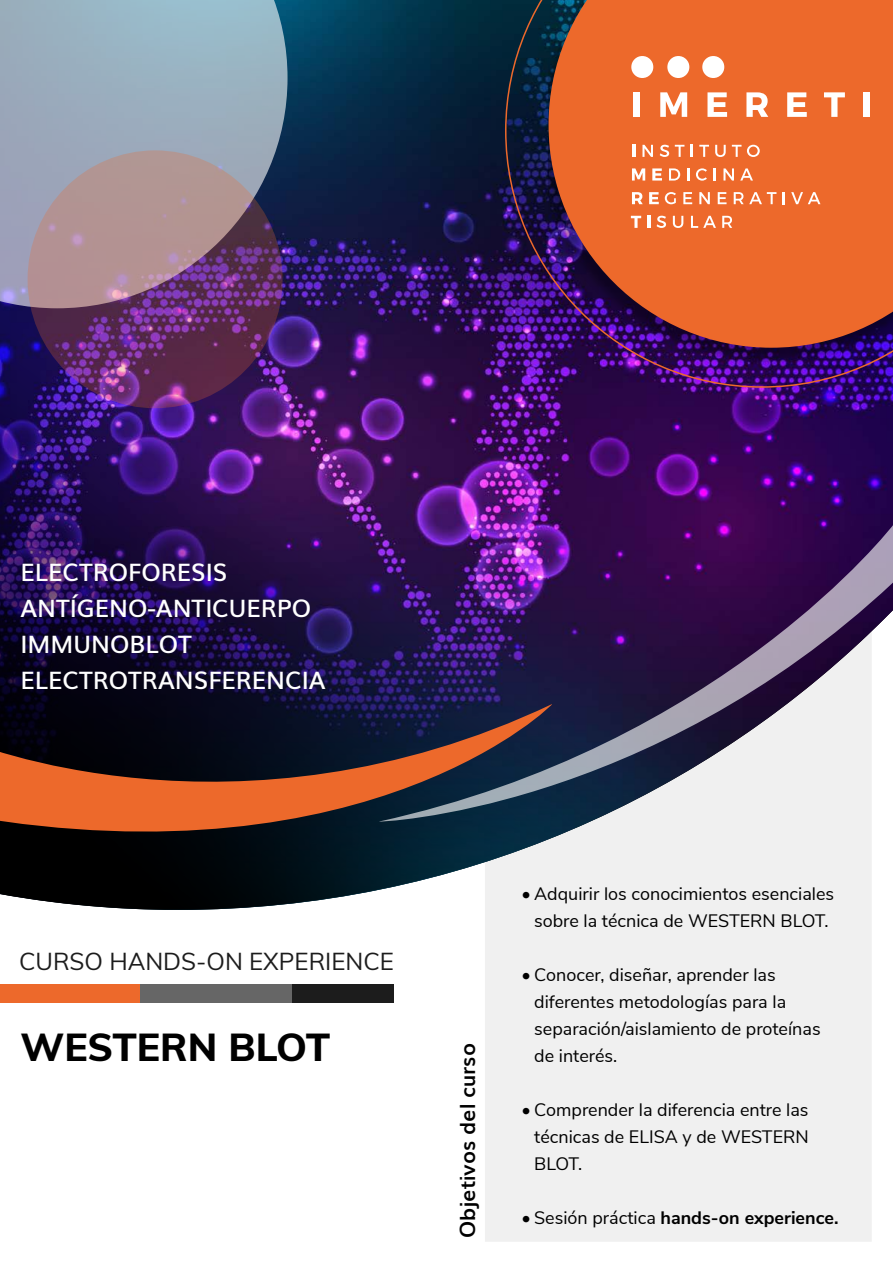
<style>
.page{position:relative;width:893px;height:1263px;background:#fff}
.page>*{position:absolute;margin:0;border:0;box-sizing:border-box;transform-origin:0 0}
.t1{font:800 39px "Muli";color:#000}
.t2{font:600 24px/36px "Muli";color:#fff}
.t3{font:24px "Muli";color:#1c1c1c}
.t4{font:700 21px "Muli";color:#000}
.t5{font:18px/27px "Nunito Sans";color:#000;text-align:center}
.t6{font:700 18px "Nunito Sans";color:#000}
.s1{font-weight:400}
</style>
<div class="page">
<div style="left:485px;top:910px;width:387px;height:332px;background:#f0f0f0"></div>
<img style="left:0;top:0;width:893px;height:910px">
<img style="left:41px;top:895px;width:31px;height:1px">
<div style="left:0;top:984px;width:394px;height:19px;background:#ed692b"></div>
<div style="left:292px;top:984px;width:102px;height:19px;background:#1c1c1c"></div>
<div style="left:140px;top:984px;width:152px;height:19px;background:#666"></div>
<svg style="left:0;top:704px;width:552px;height:127px;background:#5c2e20"></svg>
<svg style="left:0;top:0;width:288px;height:308px;background:#92a6b8"></svg>
<svg style="left:28px;top:150px;width:255px;height:258px;background:#895e7b"></svg>
<svg style="left:375px;top:525px;width:518px;height:297px"></svg>
<svg style="left:505px;top:0;width:388px;height:388px;background:#b55440"></svg>
<h2 class="t2" style="left:21px;top:552px;width:307px">ELECTROFORESIS<br>ANTÍGENO-ANTICUERPO<br>IMMUNOBLOT<br>ELECTROTRANSFERENCIA</h2>
<h2 class="t3" style="left:19px;top:944px;width:376px">CURSO HANDS-ON EXPERIENCE</h2>
<h1 class="t1" style="left:21px;top:1018px;width:311px">WESTERN BLOT</h1>
<p class="t4" style="left:451px;top:1238px;width:196px;rotate:-90deg">Objetivos del curso</p>
<p class="t5" style="left:521px;top:879px;width:314px">• Adquirir los conocimientos esenciales sobre la técnica de WESTERN BLOT.</p>
<p class="t5" style="left:534px;top:960px;width:288px;text-align:left;text-indent:-13px">• Conocer, diseñar, aprender las diferentes metodologías para la separación/aislamiento de proteínas de interés.</p>
<p class="t5" style="left:534px;top:1095px;width:276px;text-align:justify;text-indent:-13px">• Comprender la diferencia entre las técnicas de ELISA y de WESTERN BLOT.</p>
<p class="t6" style="left:521px;top:1204px;width:319px"><span class="s1">• Sesión práctica</span> hands-on experience.</p>
</div>
